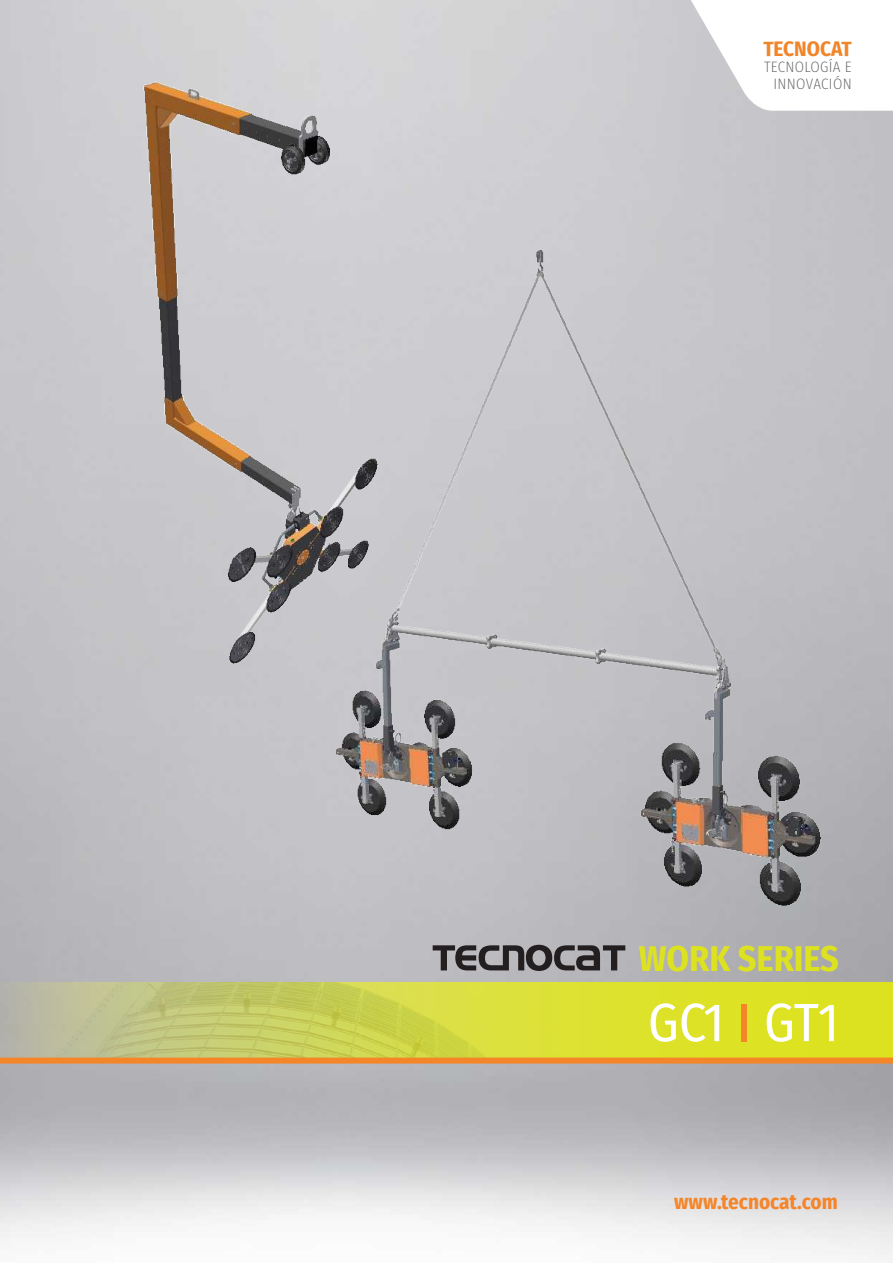
<style>
.page{position:relative;width:893px;height:1263px;background:#fff}
.page>*{position:absolute;margin:0;border:0;box-sizing:border-box;transform-origin:0 0}
.t1{font:54px "Fira Sans Condensed";letter-spacing:-.02em;color:#fff}
.t2{font:700 36px "Fira Sans Condensed";color:#dde220}
.t3{font:700 21px "Fira Sans Condensed";color:#f58529}
.t4{font:700 21px "Fira Sans Condensed";color:#f1852a}
.t5{font:200 15px "Fira Sans Condensed";letter-spacing:.02em;color:#57585a}
.s1{color:#f58529}
</style>
<div class="page">
<img style="left:0;top:0;width:893px;height:1263px">
<svg style="left:664px;top:0;width:229px;height:111px"></svg>
<svg style="left:433px;top:945px;width:192px;height:26px;background:#6c6a6d"></svg>
<svg style="left:0;top:982px;width:893px;height:75px;background:#d0d44f"></svg>
<div style="left:0;top:1057px;width:893px;height:6px;background:#f58529"></div>
<img style="left:59px;top:72px;width:385px;height:636px">
<img style="left:320px;top:214px;width:554px;height:700px">
<p class="t4" style="left:763px;top:31px;width:90px">TECNOCAT</p>
<p class="t5" style="left:764px;top:57px;width:89px">TECNOLOGÍA E</p>
<p class="t5" style="left:773px;top:73px;width:80px">INNOVACIÓN</p>
<p class="t2" style="left:639px;top:928px;width:202px">WORK SERIES</p>
<p class="t1" style="left:648px;top:982px;width:193px">GC1 <span class="s1">I</span> GT1</p>
<p class="t3" style="left:674px;top:1184px;width:165px">www.tecnocat.com</p>
</div>
